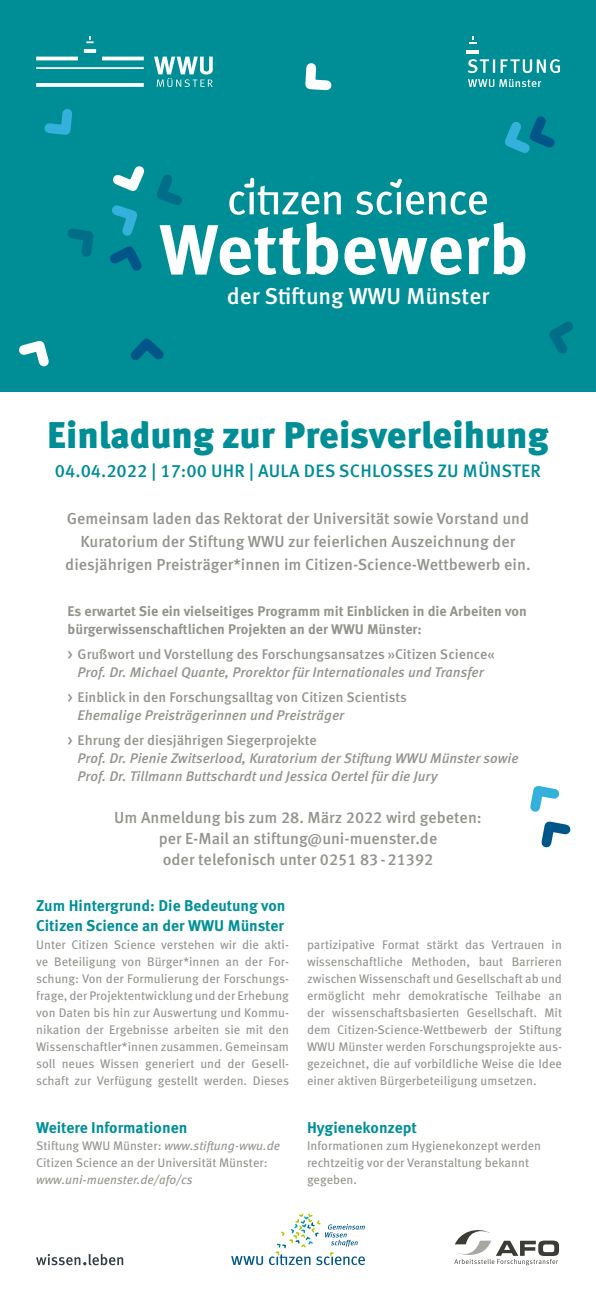
<style>
.page{position:relative;width:596px;height:1300px;background:#fff}
.page>*{position:absolute;margin:0;border:0;box-sizing:border-box;transform-origin:0 0}
.t1{font:700 70.4px "Meta OT";color:#fff}
.t2{font:900 37.2px "Meta OT";color:#008e96}
.t3{font:500 22.9px "Meta OT";color:#fff}
.t4{font:500 18px "Meta OT";color:#008e96}
.t5{font:500 16px "Meta OT";color:#94948f}
.t6{font:700 15.6px "Meta OT";color:#009098}
.t7{font:500 14px/18px "Meta OT";color:#94948f;text-align:center}
.t8{font:italic 500 14px/18px "Meta OT";color:#94948f}
.t9{font:700 14px/18px "Meta OT";color:#94948f}
.t10{font:12.5px/17px "Meta OT";color:#94948f}
.s1{font-style:italic}
.s2{font-style:normal}
</style>
<div class="page">
<div style="left:0;top:0;width:595px;height:391px;background:#008e96"></div>
<svg style="left:468px;top:79px;width:73px;height:8px"></svg>
<svg style="left:467px;top:59px;width:92px;height:14px"></svg>
<svg style="left:466px;top:50px;width:12px;height:3px"></svg>
<svg style="left:469px;top:36px;width:7px;height:8px"></svg>
<svg style="left:36px;top:36px;width:176px;height:51px"></svg>
<svg style="left:36px;top:1254px;width:87px;height:11px"></svg>
<svg style="left:454px;top:1230px;width:104px;height:35px"></svg>
<svg style="left:229px;top:177px;width:257px;height:38px"></svg>
<svg style="left:44px;top:109px;width:28px;height:26px"></svg>
<svg style="left:305px;top:63px;width:27px;height:28px"></svg>
<svg style="left:19px;top:340px;width:30px;height:27px"></svg>
<svg style="left:130px;top:338px;width:34px;height:23px"></svg>
<svg style="left:67px;top:166px;width:115px;height:105px"></svg>
<svg style="left:549px;top:321px;width:24px;height:33px"></svg>
<svg style="left:505px;top:116px;width:50px;height:37px"></svg>
<svg style="left:231px;top:1213px;width:134px;height:52px"></svg>
<svg style="left:530px;top:786px;width:41px;height:62px"></svg>
<p class="t1" style="left:159px;top:205px;width:370px">Wettbewerb</p>
<p class="t3" style="left:227px;top:282px;width:264px">der Stiftung WWU Münster</p>
<p class="t2" style="left:47px;top:412px;width:502px">Einladung zur Preisverleihung</p>
<p class="t4" style="left:55px;top:460px;width:487px">04.04.2022 | 17:00 UHR | AULA DES SCHLOSSES ZU MÜNSTER</p>
<p class="t5" style="left:67px;top:509px;width:463px">Gemeinsam laden das Rektorat der Universität sowie Vorstand und</p>
<p class="t5" style="left:80px;top:532px;width:436px">Kuratorium der Stiftung WWU zur feierlichen Auszeichnung der</p>
<p class="t5" style="left:65px;top:555px;width:466px">diesjährigen Preisträger*innen im Citizen-Science-Wettbewerb ein.</p>
<p class="t9" style="left:67px;top:602px;width:460px">Es erwartet Sie ein vielseitiges Programm mit Einblicken in die Arbeiten von bürgerwissenschaftlichen Projekten an der WWU Münster:</p>
<p class="t7" style="left:67px;top:645px;width:428px">&gt; Grußwort und Vorstellung des Forschungsansatzes »Citizen Science«<br><span class="s1">Prof. Dr. Michael Quante, Prorektor für Internationales und Transfer</span></p>
<p class="t7" style="left:77px;top:688px;width:331px;text-align:left;text-indent:-10px">&gt; Einblick in den Forschungsalltag von Citizen Scientists<br><span class="s1">Ehemalige Preisträgerinnen und Preisträger</span></p>
<p class="t8" style="left:77px;top:731px;width:442px;text-indent:-10px"><span class="s2">&gt; Ehrung der diesjährigen Siegerprojekte<br></span>Prof. Dr. Pienie Zwitserlood, Kuratorium der Stiftung WWU Münster sowie<br>Prof. Dr. Tillmann Buttschardt und Jessica Oertel für die Jury</p>
<p class="t5" style="left:114px;top:807px;width:369px">Um Anmeldung bis zum 28. März 2022 wird gebeten:</p>
<p class="t5" style="left:158px;top:828px;width:280px">per E-Mail an stiftung@uni-muenster.de</p>
<p class="t5" style="left:163px;top:849px;width:272px">oder telefonisch unter 0251 83-21392</p>
<p class="t6" style="left:36px;top:896px;width:251px">Zum Hintergrund: Die Bedeutung von</p>
<p class="t6" style="left:36px;top:916px;width:249px">Citizen Science an der WWU Münster</p>
<p class="t10" style="left:36px;top:936px;width:254px;text-align:justify">Unter Citizen Science verstehen wir die akti&shy;ve Beteiligung von Bürger*innen an der For&shy;schung: Von der Formulierung der Forschungs&shy;frage, der Projektentwicklung und der Erhebung von Daten bis hin zur Auswertung und Kommu&shy;nikation der Ergebnisse arbeiten sie mit den Wissenschaftler*innen zusammen. Gemeinsam soll neues Wissen generiert und der Gesell&shy;schaft zur Verfügung gestellt werden. Dieses</p>
<p class="t10" style="left:307px;top:936px;width:256px;text-align:justify">partizipative Format stärkt das Vertrauen in wissenschaftliche Methoden, baut Barrieren zwischen Wissenschaft und Gesellschaft ab und ermöglicht mehr demokratische Teilhabe an der wissenschaftsbasierten Gesellschaft. Mit dem Citizen-Science-Wettbewerb der Stiftung WWU Münster werden Forschungsprojekte aus&shy;gezeichnet, die auf vorbildliche Weise die Idee einer aktiven Bürgerbeteiligung umsetzen.</p>
<p class="t6" style="left:36px;top:1118px;width:153px">Weitere Informationen</p>
<p class="t10" style="left:36px;top:1137px;width:245px">Stiftung WWU Münster: <span class="s1">www.stiftung-wwu.de</span></p>
<p class="t10" style="left:36px;top:1154px;width:233px">Citizen Science an der Universität Münster: <span class="s1">www.uni-muenster.de/afo/cs</span></p>
<p class="t6" style="left:307px;top:1118px;width:111px">Hygienekonzept</p>
<p class="t10" style="left:307px;top:1137px;width:235px">Informationen zum Hygienekonzept werden rechtzeitig vor der Veranstaltung bekannt gegeben.</p>
</div>
